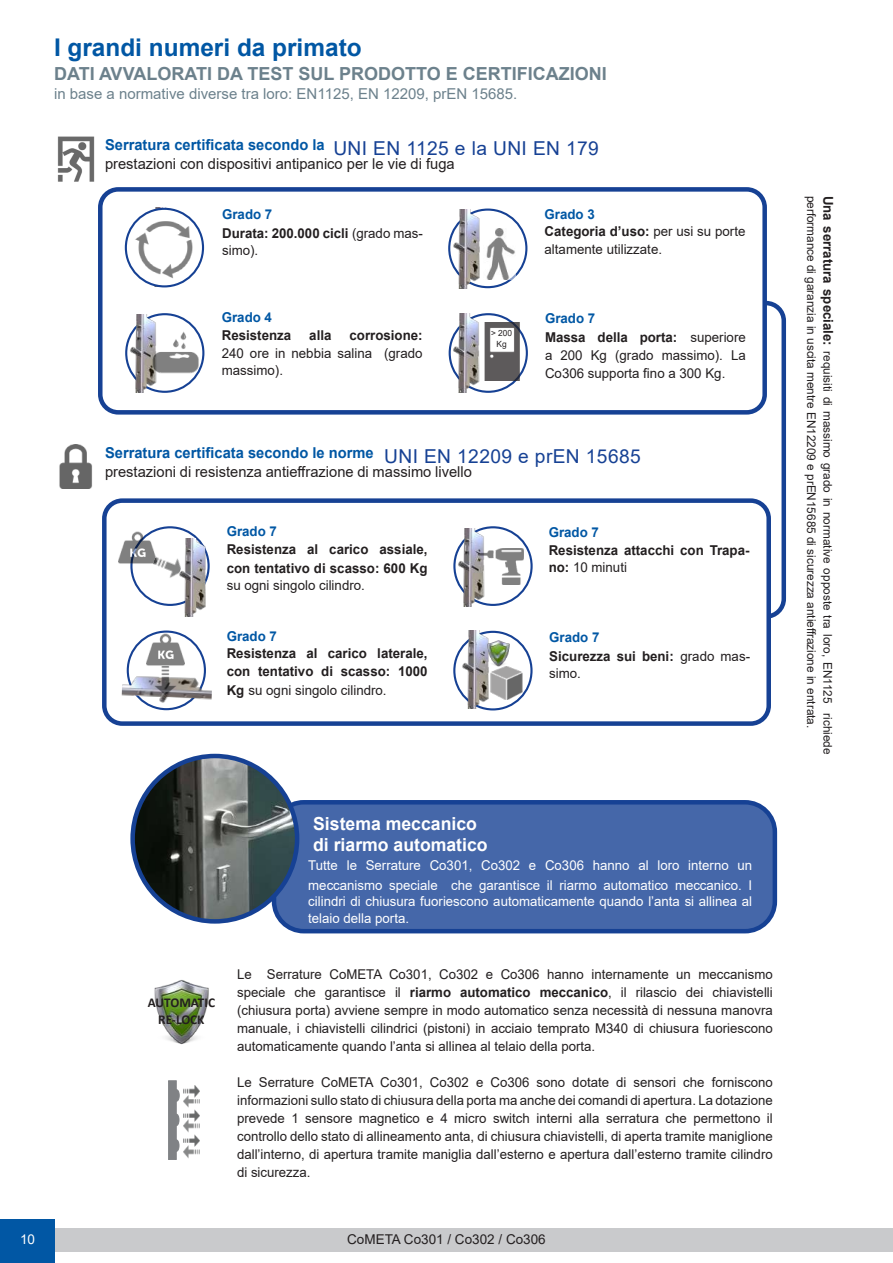
<style>
.page{position:relative;width:893px;height:1263px;background:#fff}
.page>*{position:absolute;margin:0;border:0;box-sizing:border-box;transform-origin:0 0}
.t1{font:700 24.45px "Arial";color:#0157a4}
.t2{font:19.2px "Arial";letter-spacing:.02em;color:#164194}
.t3{font:700 18px "Arial";color:#6c818c}
.t4{font:700 18px/21px "Arial";color:#fff}
.t5{font:15px/19.5px "Arial";color:#231f20}
.t6{font:15px "Arial";color:#6c818c}
.t7{font:700 15px "Arial";color:#0157a4}
.t8{font:13.5px/18px "Arial";color:#231f20}
.t9{font:700 13.5px/19px "Arial";color:#231f20}
.t10{font:13.5px/19.5px "Arial";color:#fff}
.t11{font:700 13.5px "Arial";color:#0157a4}
.t12{font:700 13.5px/16.5px "Calibri";color:#231f20;text-align:center}
.t13{font:12px/16.5px "Arial";color:#231f20}
.t14{font:8.55px/10.8px "Arial";color:#231f20;text-align:center}
.s1{color:#0157a4}
.s2{font-weight:400}
.s3{font-weight:700;color:#0157a4}
.s4{font-weight:700}
.s5{font-size:19.2px;color:#164194}
.s6{font-weight:700;font-size:13.5px}
</style>
<div class="page">
<div style="left:55px;top:1228px;width:838px;height:23px;background:#c9cacc"></div>
<div style="left:0;top:1219px;width:55px;height:44px;background:#0157a4"></div>
<div style="left:274px;top:802px;width:501px;height:129px;background:#4567a9;border-radius:30px"></div>
<div style="left:272px;top:800px;width:505px;height:133px;border:4px solid #164194;border-radius:30px"></div>
<img style="left:133px;top:756px;width:164px;height:165px">
<div style="left:130px;top:754px;width:169px;height:170px;border:4px solid #164194;border-radius:50%"></div>
<img style="left:154px;top:980px;width:55px;height:65px">
<div style="left:174px;top:1090px;width:5px;height:11px;border:1px solid #808285;border-radius:50%"></div>
<div style="left:174px;top:1114px;width:5px;height:11px;border:1px solid #808285;border-radius:50%"></div>
<div style="left:174px;top:1140px;width:5px;height:11px;border:1px solid #808285;border-radius:50%"></div>
<svg style="left:168px;top:1080px;width:10px;height:80px"></svg>
<img style="left:184px;top:1098px;width:15px;height:21px">
<img style="left:184px;top:1085px;width:15px;height:13px">
<img style="left:184px;top:1119px;width:15px;height:13px">
<img style="left:184px;top:1147px;width:15px;height:11px">
<img style="left:184px;top:1134px;width:15px;height:13px">
<img style="left:57px;top:136px;width:38px;height:46px">
<img style="left:59px;top:444px;width:33px;height:44px">
<div style="left:746px;top:301px;width:40px;height:318px;border:4px solid #164194;border-radius:18px"></div>
<div style="left:736px;top:379px;width:21px;height:153px;background:#fff"></div>
<div style="left:104px;top:501px;width:665px;height:223px;background:#fff;border-radius:18px"></div>
<div style="left:102px;top:498px;width:669px;height:228px;border:4px solid #164194;border-radius:18px"></div>
<img style="left:121px;top:667px;width:91px;height:41px">
<img style="left:147px;top:631px;width:38px;height:38px">
<img style="left:151px;top:666px;width:28px;height:28px">
<div style="left:130px;top:526px;width:80px;height:80px;border:2px solid #164194;border-radius:50%"></div>
<img style="left:175px;top:538px;width:35px;height:79px">
<img style="left:119px;top:529px;width:38px;height:38px">
<img style="left:149px;top:548px;width:36px;height:36px">
<div style="left:453px;top:631px;width:80px;height:79px;border:2px solid #164194;border-radius:50%"></div>
<img style="left:457px;top:630px;width:38px;height:79px">
<img style="left:486px;top:640px;width:24px;height:26px">
<img style="left:489px;top:666px;width:34px;height:33px">
<div style="left:453px;top:526px;width:80px;height:80px;border:2px solid #164194;border-radius:50%"></div>
<img style="left:453px;top:528px;width:38px;height:78px">
<img style="left:478px;top:548px;width:45px;height:37px">
<div style="left:100px;top:189px;width:665px;height:223px;background:#fff;border-radius:18px"></div>
<div style="left:98px;top:187px;width:669px;height:228px;border:4px solid #164194;border-radius:18px"></div>
<svg style="left:450px;top:314px;width:77px;height:78px"></svg>
<div style="left:449px;top:313px;width:79px;height:80px;border:2px solid #164194;border-radius:50%"></div>
<img style="left:448px;top:314px;width:38px;height:78px">
<img style="left:480px;top:323px;width:40px;height:58px">
<img style="left:144px;top:208px;width:38px;height:78px">
<svg style="left:126px;top:209px;width:77px;height:77px"></svg>
<div style="left:125px;top:208px;width:79px;height:79px;border:2px solid #164194;border-radius:50%"></div>
<img style="left:132px;top:217px;width:63px;height:63px">
<div style="left:448px;top:209px;width:79px;height:79px;border:2px solid #164194;border-radius:50%"></div>
<img style="left:486px;top:229px;width:29px;height:51px">
<img style="left:448px;top:210px;width:38px;height:78px">
<div style="left:125px;top:313px;width:79px;height:80px;border:2px solid #164194;border-radius:50%"></div>
<img style="left:125px;top:314px;width:38px;height:78px">
<img style="left:152px;top:330px;width:47px;height:43px">
<h1 class="t1" style="left:54px;top:30px;width:309px">I grandi numeri da primato</h1>
<h3 class="t3" style="left:54px;top:61px;width:554px">DATI AVVALORATI DA TEST SUL PRODOTTO E CERTIFICAZIONI</h3>
<p class="t6" style="left:54px;top:84px;width:465px">in base a normative diverse tra loro: EN1125, EN 12209, prEN 15685.</p>
<p class="t7" style="left:105px;top:134px;width:221px">Serratura certificata secondo la</p>
<p class="t5" style="left:105px;top:154px;width:351px">prestazioni con dispositivi antipanico per le vie di fuga</p>
<h2 class="t2" style="left:333px;top:135px;width:267px">UNI EN 1125 e la UNI EN 179</h2>
<p class="t9" style="left:222px;top:204px;width:202px"><span class="s1">Grado 7<br></span>Durata: 200.000 cicli <span class="s2">(grado mas-</span></p>
<p class="t8" style="left:222px;top:241px;width:38px">simo).</p>
<p class="t11" style="left:222px;top:308px;width:52px">Grado 4</p>
<p class="t9" style="left:222px;top:326px;width:71px">Resistenza</p>
<p class="t9" style="left:309px;top:326px;width:24px">alla</p>
<p class="t9" style="left:349px;top:326px;width:75px">corrosione:</p>
<p class="t8" style="left:222px;top:344px;width:202px">240 ore in nebbia salina (grado massimo).</p>
<p class="t14" style="left:491px;top:328px;width:23px">&gt; 200<br>Kg</p>
<p class="t8" style="left:545px;top:205px;width:202px"><span class="s3">Grado 3<br></span><span class="s4">Categoria d’uso:</span> per usi su porte altamente utilizzate.</p>
<p class="t9" style="left:545px;top:309px;width:202px"><span class="s1">Grado 7<br></span>Massa della porta: <span class="s2">superiore</span></p>
<p class="t8" style="left:545px;top:346px;width:202px">a 200 Kg (grado massimo). La<br>Co306 supporta fino a 300 Kg.</p>
<p class="t5" style="left:105px;top:443px;width:537px"><span class="s3">Serratura certificata secondo le norme</span> <span class="s5">UNI EN 12209 e prEN 15685 </span>prestazioni di resistenza antieffrazione di massimo livello</p>
<p class="t11" style="left:227px;top:522px;width:52px">Grado 7</p>
<p class="t9" style="left:227px;top:540px;width:202px">Resistenza al carico assiale, con tentativo di scasso: 600 Kg</p>
<p class="t8" style="left:227px;top:577px;width:140px">su ogni singolo cilindro.</p>
<p class="t11" style="left:227px;top:626px;width:52px">Grado 7</p>
<p class="t9" style="left:227px;top:645px;width:202px;line-height:17.7px">Resistenza al carico laterale, con tentativo di scasso: 1000</p>
<p class="t8" style="left:227px;top:681px;width:161px"><span class="s4">Kg</span> su ogni singolo cilindro.</p>
<p class="t11" style="left:549px;top:523px;width:52px">Grado 7</p>
<p class="t9" style="left:549px;top:541px;width:202px;line-height:17.7px">Resistenza attacchi con Trapa&shy;no: <span class="s2">10 minuti</span></p>
<p class="t9" style="left:549px;top:627px;width:202px"><span class="s1">Grado 7<br></span>Sicurezza sui beni: <span class="s2">grado mas-</span></p>
<p class="t8" style="left:549px;top:664px;width:33px">simo.</p>
<p class="t12" style="left:148px;top:994px;width:69px">AUTOMATIC<br>RE-LOCK</p>
<h3 class="t4" style="left:313px;top:813px;width:176px">Sistema meccanico di riarmo automatico</h3>
<p class="t10" style="left:308px;top:855px;width:445px">Tutte le Serrature Co301, Co302 e Co306 hanno al loro interno un meccanismo speciale che garantisce il riarmo automatico meccanico. I</p>
<p class="t10" style="left:308px;top:893px;width:445px;line-height:16.5px">cilindri di chiusura fuoriescono automaticamente quando l’anta si allinea al telaio della porta.</p>
<p class="t8" style="left:237px;top:965px;width:537px;text-align:justify">Le Serrature CoMETA Co301, Co302 e Co306 hanno internamente un meccanismo speciale che garantisce il <span class="s4">riarmo automatico meccanico</span>, il rilascio dei chiavistelli (chiusura porta) avviene sempre in modo automatico senza necessità di nessuna manovra manuale, i chiavistelli cilindrici (pistoni) in acciaio temprato M340 di chiusura fuoriescono automaticamente quando l’anta si allinea al telaio della porta.</p>
<p class="t8" style="left:237px;top:1073px;width:537px;text-align:justify">Le Serrature CoMETA Co301, Co302 e Co306 sono dotate di sensori che forniscono informazioni sullo stato di chiusura della porta ma anche dei comandi di apertura. La dotazione prevede 1 sensore magnetico e 4 micro switch interni alla serratura che permettono il controllo dello stato di allineamento anta, di chiusura chiavistelli, di aperta tramite maniglione dall’interno, di apertura tramite maniglia dall’esterno e apertura dall’esterno tramite cilindro di sicurezza.</p>
<p class="t10" style="left:20px;top:1229px;width:17px">10</p>
<p class="t8" style="left:347px;top:1230px;width:200px">CoMETA Co301 / Co302 / Co306</p>
<p class="t13" style="left:836px;top:196px;width:560px;rotate:90deg"><span class="s6">Una serratura speciale:</span> requisiti di massimo grado in normative opposte tra loro, EN1125 richiede performance di garanzia in uscita mentre EN12209 e prEN15685 di sicurezza antieffrazione in entrata.</p>
</div>
